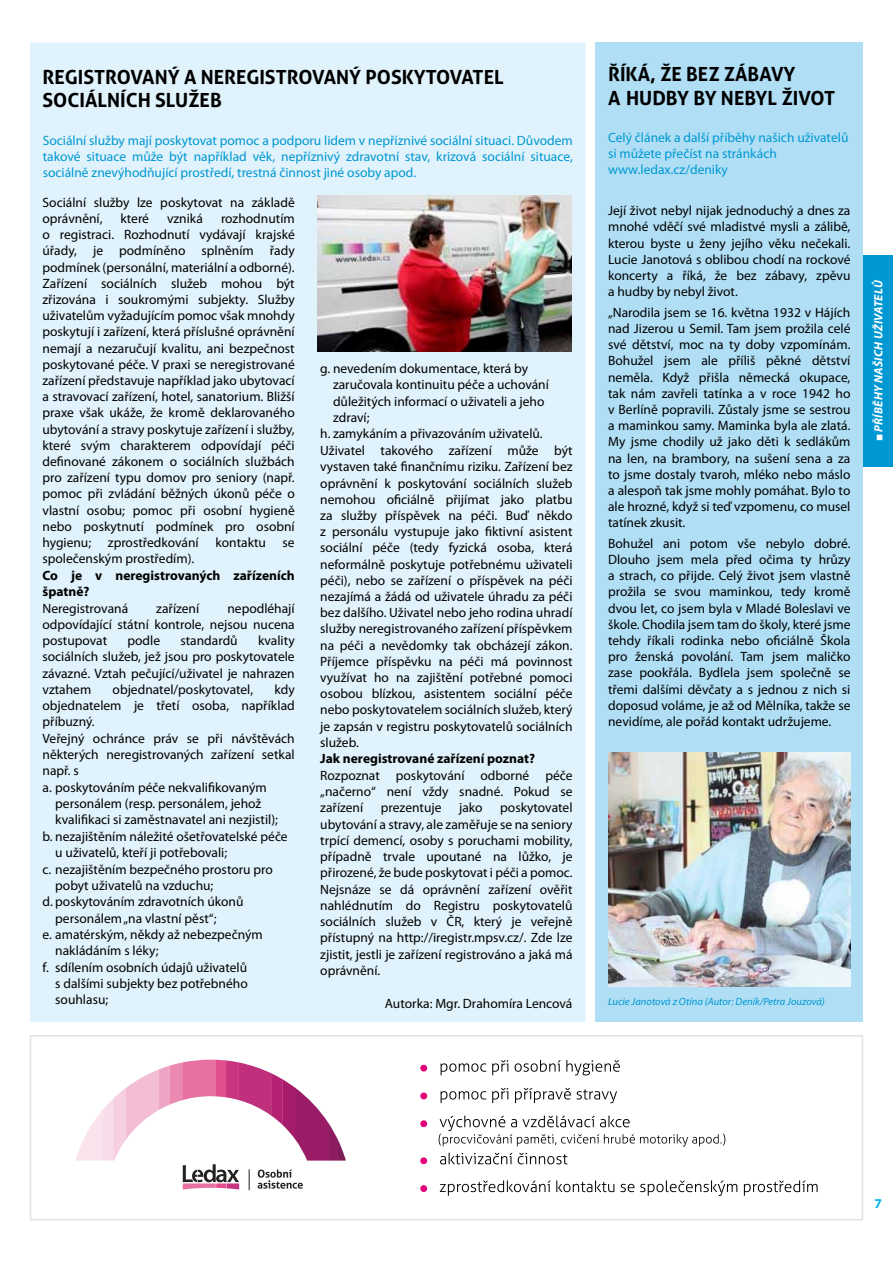
<style>
.page{position:relative;width:893px;height:1263px;background:#fff}
.page>*{position:absolute;margin:0;border:0;box-sizing:border-box;transform-origin:0 0}
.t1{font:700 19.5px/23.4px "Aller";color:#000}
.t2{font:13.5px/16.2px "Myriad Pro";color:#000;text-align:justify}
.t3{font:13.5px/16.2px "Myriad Pro";color:#0098d2;text-align:justify}
.t4{font:700 13.5px/16.2px "Myriad Pro";color:#000}
.t5{font:700 13.5px "Myriad Pro";color:#00b3e7}
.t6{font:italic 700 12px "Myriad Pro";color:#fff}
.t7{font:italic 10.5px "Myriad Pro";color:#0098d2}
.s1{font-family:"Arial";font-weight:400}
</style>
<div class="page">
<div style="left:30px;top:43px;width:555px;height:979px;background:#e0f2fb"></div>
<svg style="left:76px;top:1060px;width:270px;height:130px"></svg>
<svg style="left:420px;top:1065px;width:7px;height:6px"></svg>
<svg style="left:420px;top:1092px;width:7px;height:7px"></svg>
<svg style="left:420px;top:1120px;width:7px;height:7px"></svg>
<svg style="left:420px;top:1157px;width:7px;height:7px"></svg>
<svg style="left:420px;top:1185px;width:7px;height:7px"></svg>
<svg style="left:441px;top:1063px;width:45px;height:12px"></svg>
<svg style="left:492px;top:1060px;width:16px;height:15px"></svg>
<svg style="left:515px;top:1060px;width:105px;height:15px"></svg>
<svg style="left:441px;top:1091px;width:45px;height:12px"></svg>
<svg style="left:492px;top:1088px;width:16px;height:15px"></svg>
<svg style="left:515px;top:1088px;width:102px;height:15px"></svg>
<svg style="left:440px;top:1153px;width:127px;height:11px"></svg>
<svg style="left:440px;top:1180px;width:174px;height:16px"></svg>
<svg style="left:620px;top:1184px;width:14px;height:8px"></svg>
<svg style="left:640px;top:1180px;width:97px;height:16px"></svg>
<svg style="left:744px;top:1180px;width:74px;height:16px"></svg>
<svg style="left:439px;top:1115px;width:286px;height:31px"></svg>
<div style="left:30px;top:1035px;width:833px;height:185px;border:2px solid #e1e2e3"></div>
<div style="left:863px;top:255px;width:30px;height:211px;background:#0098d2"></div>
<div style="left:595px;top:43px;width:268px;height:979px;background:#b0dff5"></div>
<img style="left:608px;top:753px;width:242px;height:233px">
<img style="left:317px;top:196px;width:254px;height:155px">
<h1 class="t1" style="left:43px;top:65px;width:463px">REGISTROVANÝ A NEREGISTROVANÝ POSKYTOVATEL<br>SOCIÁLNÍCH SLUŽEB</h1>
<p class="t3" style="left:43px;top:132px;width:532px">Sociální služby mají poskytovat pomoc a podporu lidem v nepříznivé sociální situaci. Důvodem takové situace může být například věk, nepříznivý zdravotní stav, krizová sociální situace, sociálně znevýhodňující prostředí, trestná činnost jiné osoby apod.</p>
<p class="t2" style="left:43px;top:194px;width:254px">Sociální služby lze poskytovat na základě oprávnění,</p>
<p class="t2" style="left:43px;top:210px;width:254px;text-indent:179px">rozhodnutím o registraci. Rozhodnutí vydávají krajské úřady, je podmíněno splněním řady podmínek (personální, materiální a odborné).<br>Zařízení sociálních služeb mohou být zřizována i soukromými subjekty. Služby uživatelům vyžadujícím pomoc však mnohdy poskytují i zařízení, která příslušné oprávnění nemají a nezaručují kvalitu, ani bezpečnost poskytované péče. V praxi se neregistrované zařízení představuje například jako ubytovací a stravovací zařízení, hotel, sanatorium. Bližší praxe však ukáže, že kromě deklarovaného ubytování a stravy poskytuje zařízení i služby, které svým charakterem odpovídají péči definované zákonem o sociálních službách pro zařízení typu domov pro seniory (např. pomoc při zvládání běžných úkonů péče o vlastní osobu; pomoc při osobní hygieně nebo poskytnutí podmínek pro osobní hygienu; zprostředkování kontaktu se společenským prostředím).</p>
<p class="t4" style="left:43px;top:567px;width:254px">Co je v neregistrovaných zařízeních špatně?</p>
<p class="t2" style="left:43px;top:600px;width:87px">Neregistrovaná</p>
<p class="t2" style="left:156px;top:600px;width:45px">zařízení</p>
<p class="t2" style="left:121px;top:210px;width:30px">které</p>
<p class="t2" style="left:167px;top:210px;width:38px">vzniká</p>
<p class="t2" style="left:43px;top:600px;width:254px;text-indent:185px">nepodléhají odpovídající státní kontrole, nejsou nucena postupovat</p>
<p class="t2" style="left:128px;top:632px;width:34px">podle</p>
<p class="t2" style="left:180px;top:632px;width:59px">standardů</p>
<p class="t2" style="left:43px;top:632px;width:254px;text-indent:215px">kvality sociálních služeb, jež jsou pro poskytovatele závazné. Vztah pečující/uživatel je nahrazen vztahem</p>
<p class="t2" style="left:113px;top:681px;width:142px">objednatel/poskytovatel,</p>
<p class="t2" style="left:274px;top:681px;width:22px">kdy</p>
<p class="t2" style="left:43px;top:697px;width:254px">objednatelem je třetí osoba, například</p>
<p class="t2" style="left:43px;top:713px;width:54px">příbuzný.</p>
<p class="t2" style="left:43px;top:730px;width:254px">Veřejný ochránce práv se při návštěvách</p>
<p class="t2" style="left:43px;top:746px;width:254px">některých neregistrovaných zařízení setkal</p>
<p class="t2" style="left:43px;top:762px;width:38px">např. s</p>
<p class="t2" style="left:43px;top:779px;width:226px">a. poskytováním péče nekvalifikovaným</p>
<p class="t2" style="left:55px;top:795px;width:208px">personálem (resp. personálem, jehož</p>
<p class="t2" style="left:55px;top:811px;width:224px">kvalifikaci si zaměstnavatel ani nezjistil);</p>
<p class="t2" style="left:43px;top:828px;width:247px">b. nezajištěním náležité ošetřovatelské péče</p>
<p class="t2" style="left:55px;top:844px;width:173px">u uživatelů, kteří ji potřebovali;</p>
<p class="t2" style="left:43px;top:861px;width:232px">c. nezajištěním bezpečného prostoru pro</p>
<p class="t2" style="left:55px;top:877px;width:160px">pobyt uživatelů na vzduchu;</p>
<p class="t2" style="left:43px;top:893px;width:202px">d. poskytováním zdravotních úkonů</p>
<p class="t2" style="left:55px;top:910px;width:163px">personálem „na vlastní pěst“;</p>
<p class="t2" style="left:43px;top:926px;width:222px">e. amatérským, někdy až nebezpečným</p>
<p class="t2" style="left:55px;top:942px;width:105px">nakládáním s léky;</p>
<p class="t2" style="left:43px;top:959px;width:206px">f. sdílením osobních údajů uživatelů</p>
<p class="t2" style="left:55px;top:975px;width:194px">s dalšími subjekty bez potřebného</p>
<p class="t2" style="left:55px;top:992px;width:54px">souhlasu;</p>
<p class="t2" style="left:320px;top:360px;width:209px">g. nevedením dokumentace, která by</p>
<p class="t2" style="left:333px;top:377px;width:217px">zaručovala kontinuitu péče a uchování</p>
<p class="t2" style="left:333px;top:393px;width:213px">důležitých informací o uživateli a jeho</p>
<p class="t2" style="left:333px;top:409px;width:38px">zdraví;</p>
<p class="t2" style="left:320px;top:426px;width:224px">h. zamykáním a přivazováním uživatelů.</p>
<p class="t2" style="left:320px;top:442px;width:254px">Uživatel takového zařízení může být</p>
<p class="t2" style="left:320px;top:458px;width:254px">vystaven také finančnímu riziku. Zařízení bez</p>
<p class="t2" style="left:320px;top:475px;width:254px">oprávnění k poskytování sociálních služeb</p>
<p class="t2" style="left:320px;top:491px;width:254px">nemohou oficiálně přijímat jako platbu</p>
<p class="t2" style="left:320px;top:507px;width:254px">za služby příspěvek na péči. Buď někdo</p>
<p class="t2" style="left:320px;top:523px;width:254px">z personálu vystupuje jako fiktivní asistent</p>
<p class="t2" style="left:320px;top:539px;width:254px">sociální péče (tedy fyzická osoba, která</p>
<p class="t2" style="left:320px;top:556px;width:254px">neformálně poskytuje potřebnému uživateli</p>
<p class="t2" style="left:320px;top:572px;width:254px">péči), nebo se zařízení o příspěvek na péči</p>
<p class="t2" style="left:320px;top:588px;width:254px">nezajímá a žádá od uživatele úhradu za péči</p>
<p class="t2" style="left:320px;top:604px;width:254px">bez dalšího. Uživatel nebo jeho rodina uhradí</p>
<p class="t2" style="left:320px;top:620px;width:254px">služby neregistrovaného zařízení příspěvkem</p>
<p class="t2" style="left:320px;top:637px;width:254px">na péči a nevědomky tak obcházejí zákon.</p>
<p class="t2" style="left:320px;top:653px;width:254px">Příjemce příspěvku na péči má povinnost</p>
<p class="t2" style="left:320px;top:669px;width:254px">využívat ho na zajištění potřebné pomoci</p>
<p class="t2" style="left:320px;top:685px;width:254px">osobou blízkou, asistentem sociální péče</p>
<p class="t2" style="left:320px;top:701px;width:254px">nebo poskytovatelem sociálních služeb, který</p>
<p class="t2" style="left:320px;top:718px;width:254px">je zapsán v registru poskytovatelů sociálních</p>
<p class="t2" style="left:320px;top:734px;width:40px">služeb.</p>
<p class="t4" style="left:320px;top:750px;width:216px">Jak neregistrované zařízení poznat?</p>
<p class="t2" style="left:320px;top:767px;width:254px">Rozpoznat poskytování odborné péče „načerno“ není vždy snadné. Pokud se zařízení</p>
<p class="t2" style="left:320px;top:799px;width:254px;text-indent:180px">poskytovatel ubytování a stravy, ale zaměřuje se na seniory trpící demencí, osoby s poruchami mobility, případně trvale upoutané na lůžko, je přirozené, že bude poskytovat i péči a pomoc.<br>Nejsnáze se dá oprávnění zařízení ověřit nahlédnutím do Registru poskytovatelů sociálních služeb v ČR, který je veřejně přístupný na http://iregistr.mpsv.cz/. Zde lze zjistit, jestli je zařízení registrováno a jaká má oprávnění.</p>
<p class="t2" style="left:385px;top:995px;width:189px">Autorka: Mgr. Drahomíra Lencová</p>
<p class="t2" style="left:381px;top:799px;width:62px">prezentuje</p>
<p class="t2" style="left:459px;top:799px;width:25px">jako</p>
<h1 class="t1" style="left:608px;top:62px;width:188px">ŘÍKÁ, ŽE BEZ ZÁBAVY<br>A HUDBY</h1>
<h1 class="t1" style="left:693px;top:86px;width:143px">BY NEBYL ŽIVOT</h1>
<p class="t3" style="left:608px;top:129px;width:242px;text-align:left">Celý článek a další příběhy našich uživatelů si můžete přečíst na stránkách www.ledax.cz/deniky</p>
<p class="t2" style="left:608px;top:202px;width:244px">Její život nebyl nijak jednoduchý a dnes za mnohé vděčí své mladistvé mysli a zálibě, kterou byste u ženy jejího věku nečekali.<br>Lucie Janotová s oblibou chodí na rockové koncerty a říká, že bez zábavy, zpěvu a hudby by nebyl život.</p>
<p class="t2" style="left:608px;top:304px;width:244px">„Narodila jsem se 16. května 1932 v Hájích nad Jizerou u Semil. Tam jsem prožila celé své dětství, moc na ty doby vzpomínám.<br>Bohužel jsem ale příliš pěkné dětství neměla. Když přišla německá okupace, tak nám zavřeli tatínka a v roce 1942 ho v Berlíně popravili. Zůstaly jsme se sestrou a maminkou samy. Maminka byla ale zlatá.<br>My jsme chodily už jako děti k sedlákům na len, na brambory, na sušení sena a za to jsme dostaly tvaroh, mléko nebo máslo a alespoň tak jsme mohly pomáhat. Bylo to ale hrozné, když si teď vzpomenu, co musel tatínek zkusit.</p>
<p class="t2" style="left:608px;top:535px;width:244px">Bohužel ani potom vše nebylo dobré.<br>Dlouho jsem mela před očima ty hrůzy a strach, co přijde. Celý život jsem vlastně prožila se svou maminkou, tedy kromě dvou let, co jsem byla v Mladé Boleslavi ve škole. Chodila jsem tam do školy, které jsme tehdy říkali rodinka nebo oficiálně Škola pro ženská povolání. Tam jsem maličko zase pookřála. Bydlela jsem společně se třemi dalšími děvčaty a s jednou z nich si doposud voláme, je až od Mělníka, takže se nevidíme, ale pořád kontakt udržujeme.</p>
<p class="t6" style="left:871px;top:441px;width:163px;rotate:-90deg"><span class="s1">■</span> příběhynašich uživatelů</p>
<p class="t7" style="left:608px;top:995px;width:218px">Lucie Janotová z Otína (Autor: Deník/Petra Jouzová)</p>
<p class="t5" style="left:874px;top:1195px;width:9px">7</p>
</div>
